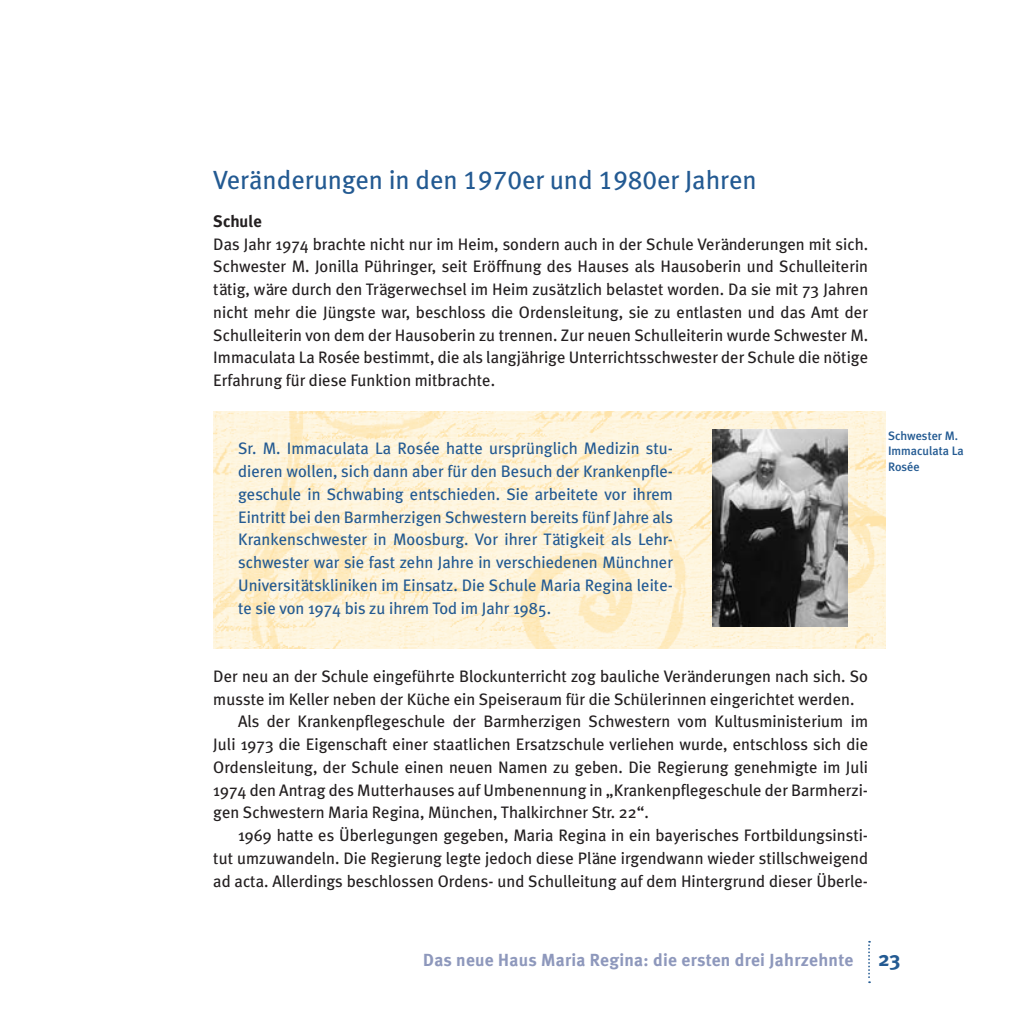
<style>
.page{position:relative;width:1017px;height:1017px;background:#fff}
.page>*{position:absolute;margin:0;border:0;box-sizing:border-box;transform-origin:0 0}
.t1{font:26.25px "Meta Book LF";color:#235a92}
.t2{font:700 17.5px "Meta";letter-spacing:.02em;color:#8e98bc}
.t3{font:16.62px/22.8px "Meta Plus";color:#231f20;text-align:justify}
.t4{font:16.62px/22.8px "Meta Plus";color:#235a92;text-align:justify}
.t5{font:700 16.62px "Meta Plus";color:#231f20}
.t6{font:500 12.25px/15.8px "Meta Plus";color:#235a92}
.s1{font-size:21px;color:#235a92}
</style>
<div class="page">
<img style="left:213px;top:412px;width:672px;height:237px">
<svg style="left:868px;top:941px;width:2px;height:42px"></svg>
<img style="left:713px;top:430px;width:134px;height:196px">
<h1 class="t1" style="left:213px;top:165px;width:545px">Veränderungen in den 1970er und 1980er Jahren</h1>
<p class="t5" style="left:213px;top:212px;width:50px">Schule</p>
<p class="t3" style="left:213px;top:232px;width:656px">Das Jahr 1974 brachte nicht nur im Heim, sondern auch in der Schule Veränderungen mit sich.<br>Schwester M. Jonilla Pühringer, seit Eröffnung des Hauses als Hausoberin und Schulleiterin tätig, wäre durch den Trägerwechsel im Heim zusätzlich belastet worden. Da sie mit 73 Jahren nicht mehr die Jüngste war, beschloss die Ordensleitung, sie zu entlasten und das Amt der Schulleiterin von dem der Hausoberin zu trennen. Zur neuen Schulleiterin wurde Schwester M.<br>Immaculata La Rosée bestimmt, die als langjährige Unterrichtsschwester der Schule die nötige Erfahrung für diese Funktion mitbrachte.</p>
<p class="t4" style="left:238px;top:437px;width:436px">Sr. M. Immaculata La Rosée hatte ursprünglich Medizin stu&shy;dieren wollen, sich dann aber für den Besuch der Krankenpfle&shy;geschule in Schwabing entschieden. Sie arbeitete vor ihrem Eintritt bei den Barmherzigen Schwestern bereits fünf Jahre als Krankenschwester in Moosburg. Vor ihrer Tätigkeit als Lehr&shy;schwester war sie fast zehn Jahre in verschiedenen Münchner Universitätskliniken im Einsatz. Die Schule Maria Regina leite&shy;te sie von 1974 bis zu ihrem Tod im Jahr 1985.</p>
<p class="t6" style="left:888px;top:427px;width:77px">Schwester M.<br>Immaculata La<br>Rosée</p>
<p class="t3" style="left:213px;top:665px;width:656px">Der neu an der Schule eingeführte Blockunterricht zog bauliche Veränderungen nach sich. So</p>
<p class="t3" style="left:213px;top:687px;width:643px">musste im Keller neben der Küche ein Speiseraum für die Schülerinnen eingerichtet werden.</p>
<p class="t3" style="left:238px;top:710px;width:632px">Als der Krankenpflegeschule der Barmherzigen Schwestern vom Kultusministerium im</p>
<p class="t3" style="left:213px;top:733px;width:656px">Juli 1973 die Eigenschaft einer staatlichen Ersatzschule verliehen wurde, entschloss sich die</p>
<p class="t3" style="left:213px;top:756px;width:656px">Ordensleitung, der Schule einen neuen Namen zu geben. Die Regierung genehmigte im Juli</p>
<p class="t3" style="left:213px;top:778px;width:656px">1974 den Antrag des Mutterhauses auf Umbenennung in „Krankenpflegeschule der Barmherzi-</p>
<p class="t3" style="left:213px;top:801px;width:437px">gen Schwestern Maria Regina, München, Thalkirchner Str. 22“.</p>
<p class="t3" style="left:238px;top:824px;width:632px">1969 hatte es Überlegungen gegeben, Maria Regina in ein bayerisches Fortbildungsinsti-</p>
<p class="t3" style="left:213px;top:846px;width:656px">tut umzuwandeln. Die Regierung legte jedoch diese Pläne irgendwann wieder stillschweigend</p>
<p class="t3" style="left:213px;top:869px;width:656px">ad acta. Allerdings beschlossen Ordens- und Schulleitung auf dem Hintergrund dieser Überle-</p>
<p class="t2" style="left:423px;top:949px;width:479px">Das neue Haus Maria Regina: die ersten drei Jahrzehnte <span class="s1">23</span></p>
</div>
